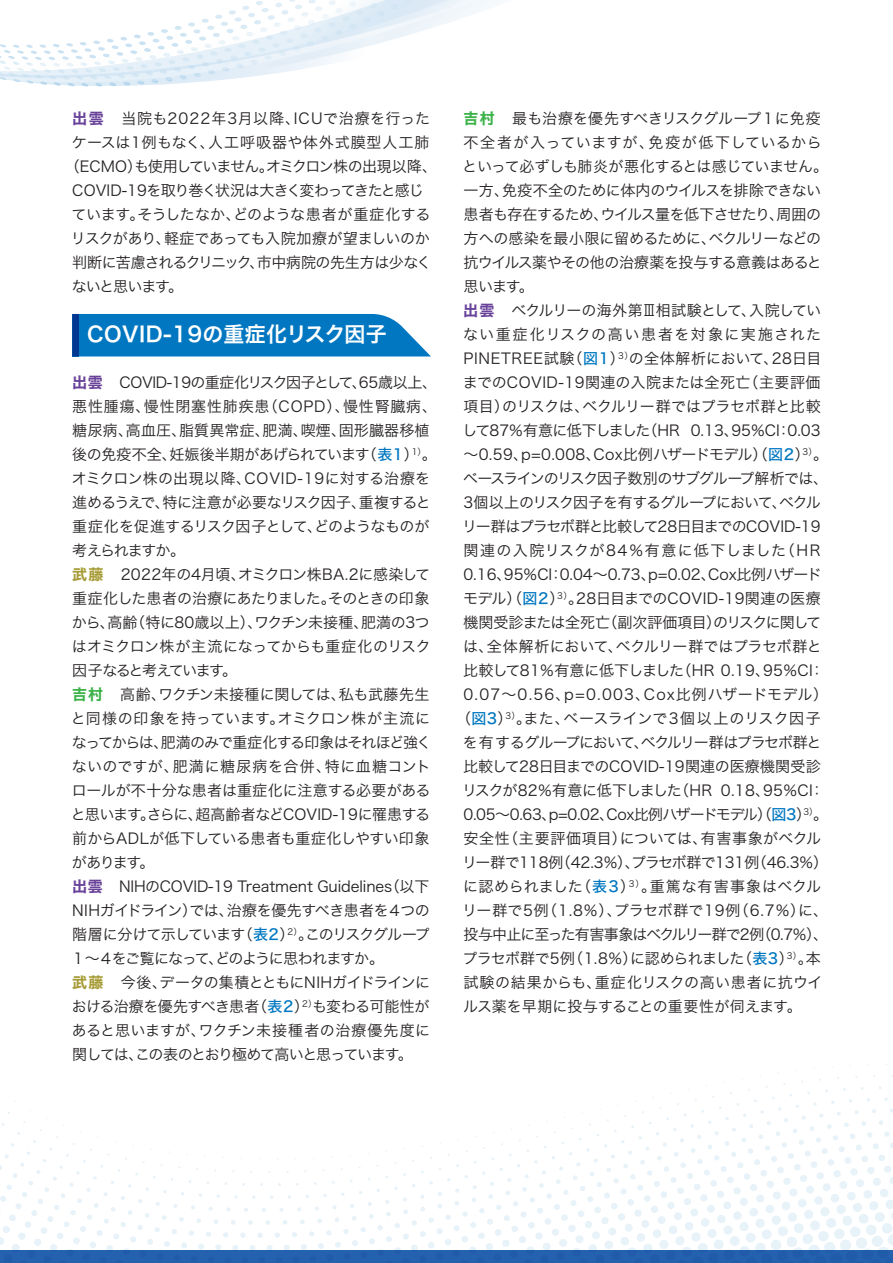
<style>
.page{position:relative;width:893px;height:1263px;background:#fff}
.page>*{position:absolute;margin:0;border:0;box-sizing:border-box;transform-origin:0 0}
.t1{font:21px "Hira Kaku Std W6";letter-spacing:.02em;color:#fff}
.t2{font:15px/24px "Hira Kaku Std W3";letter-spacing:-.02em;color:#231f20}
.t3{font:15px "Hira Kaku Std W3";letter-spacing:-.06em;color:#231f20}
.t4{font:15px "Hira Kaku Std W3";letter-spacing:-.04em;color:#231f20}
.t5{font:15px "Hira Kaku Std W3";letter-spacing:.03em;color:#231f20}
.t6{font:15px "Hira Kaku Std W3";letter-spacing:-.07em;color:#231f20}
.t7{font:15px "Hira Kaku Std W3";letter-spacing:.035em;color:#231f20}
.t8{font:15px "Hira Kaku Std W3";letter-spacing:.04em;color:#231f20}
.t9{font:15px "Hira Kaku Std W3";letter-spacing:-.05em;color:#231f20}
.t10{font:15px "Hira Kaku Std W3";letter-spacing:.055em;color:#231f20}
.t11{font:15px "Hira Kaku Std W3";letter-spacing:.045em;color:#231f20}
.t12{font:15px "Hira Kaku Std W3";letter-spacing:-.065em;color:#231f20}
.t13{font:15px "Hira Kaku Std W3";letter-spacing:.015em;color:#231f20}
.t14{font:15px "Hira Kaku Std W3";letter-spacing:.02em;color:#231f20}
.t15{font:15px "Hira Kaku Std W3";letter-spacing:-.045em;color:#231f20}
.t16{font:15px "Hira Kaku Std W3";letter-spacing:-.08em;color:#231f20}
.t17{font:15px "Hira Kaku Std W3";letter-spacing:.065em;color:#231f20}
.t18{font:15px "Hira Kaku Std W3";letter-spacing:-.055em;color:#231f20}
.t19{font:15px "Hira Kaku Std W3";letter-spacing:.085em;color:#231f20}
.t20{font:15px "Hira Kaku Std W3";letter-spacing:.05em;color:#231f20}
.t21{font:15px "Hira Kaku Std W3";letter-spacing:.1em;color:#231f20}
.t22{font:15px "Hira Kaku Std W3";letter-spacing:-.075em;color:#231f20}
.s1{font-family:"Hira Kaku Std W7";color:#69439a}
.s2{font-family:"Hira Kaku Std W5";color:#0077c0}
.s3{font-family:"Hira Kaku Std W7";color:#a79c37}
.s4{font-family:"Hira Kaku Std W7";color:#3cb249}
.s5{font-family:"Gothic MB101 Pro";font-weight:300}
</style>
<div class="page">
<svg style="left:0;top:1237px;width:893px;height:13px"></svg>
<svg style="left:3px;top:1224px;width:890px;height:13px"></svg>
<svg style="left:9px;top:1212px;width:884px;height:12px"></svg>
<svg style="left:0;top:1199px;width:893px;height:13px"></svg>
<svg style="left:0;top:1186px;width:889px;height:13px"></svg>
<svg style="left:7px;top:1173px;width:886px;height:13px"></svg>
<svg style="left:0;top:1160px;width:891px;height:13px"></svg>
<svg style="left:2px;top:1064px;width:891px;height:96px"></svg>
<div style="left:0;top:1250px;width:893px;height:13px;background:#2461ae"></div>
<svg style="left:26px;top:82px;width:168px;height:4px"></svg>
<svg style="left:0;top:0;width:490px;height:82px"></svg>
<div style="left:79px;top:314px;width:352px;height:42px;background:#0077c0"></div>
<div style="left:72px;top:314px;width:7px;height:42px;background:#003790"></div>
<p class="t8" style="left:72px;top:107px;width:359px"><span class="s1">出雲</span> 当院も2022年3月以降、ICUで治療を行った</p>
<p class="t17" style="left:72px;top:131px;width:359px">ケースは1例もなく、人工呼吸器や体外式膜型人工肺</p>
<p class="t12" style="left:65px;top:155px;width:374px">（ECMO）も使用していません。オミクロン株の出現以降、</p>
<p class="t6" style="left:72px;top:179px;width:353px">COVID-19を取り巻く状況は大きく変わってきたと感じ</p>
<p class="t2" style="left:72px;top:202px;width:360px">ています。そうしたなか、どのような患者が重症化する</p>
<p class="t2" style="left:71px;top:226px;width:360px">リスクがあり、軽症であっても入院加療が望ましいのか</p>
<p class="t2" style="left:72px;top:250px;width:361px">判断に苦慮されるクリニック、市中病院の先生方は少なく</p>
<p class="t22" style="left:72px;top:275px;width:113px">ないと思います。</p>
<h1 class="t1" style="left:87px;top:318px;width:301px">COVID-19の重症化リスク因子</h1>
<p class="t2" style="left:71px;top:370px;width:368px"><span class="s1">出雲</span> COVID-19の重症化リスク因子として、65歳以上、悪性腫瘍、慢性閉塞性肺疾患（COPD）、慢性腎臓病、糖尿病、高血圧、脂質異常症、肥満、喫煙、固形臓器移植後の免疫不全、妊娠後半期があげられています（<span class="s2">表1</span>）<sup>1）</sup>。オミクロン株の出現以降、COVID-19に対する治療を進めるうえで、特に注意が必要なリスク因子、重複すると重症化を促進するリスク因子として、どのようなものが考えられますか。<br><span class="s3">武藤</span> 2022年の4月頃、オミクロン株BA.2に感染して重症化した患者の治療にあたりました。そのときの印象から、高齢（特に80歳以上）、ワクチン未接種、肥満の3つはオミクロン株が主流になってからも重症化のリスク因子なると考えています。<br><span class="s4">吉村</span> 高齢、ワクチン未接種に関しては、私も武藤先生と同様の印象を持っています。オミクロン株が主流になってからは、肥満のみで重症化する印象はそれほど強くないのですが、肥満に糖尿病を合併、特に血糖コントロールが不十分な患者は重症化に注意する必要があると思います。さらに、超高齢者などCOVID-19に罹患する前からADLが低下している患者も重症化しやすい印象があります。<br><span class="s1">出雲</span> NIHのCOVID-19 Treatment Guidelines（以下<br>NIHガイドライン）では、治療を優先すべき患者を４つの階層に分けて示しています（<span class="s2">表2</span>）<sup>2）</sup>。このリスクグループ<br>１～４をご覧になって、どのように思われますか。<br><span class="s3">武藤</span> 今後、データの集積とともにNIHガイドラインにおける治療を優先すべき患者（<span class="s2">表2</span>）<sup>2）</sup>も変わる可能性があると思いますが、ワクチン未接種者の治療優先度に関しては、この表のとおり極めて高いと思っています。</p>
<p class="t2" style="left:463px;top:106px;width:359px"><span class="s4">吉村</span> 最も治療を優先すべきリスクグループ１に免疫</p>
<p class="t20" style="left:463px;top:131px;width:360px">不全者が入っていますが、免疫が低下しているから</p>
<p class="t2" style="left:462px;top:154px;width:367px">といって必ずしも肺炎が悪化するとは感じていません。</p>
<p class="t2" style="left:463px;top:178px;width:359px">一方、免疫不全のために体内のウイルスを排除できない</p>
<p class="t4" style="left:463px;top:203px;width:359px">患者も存在するため、ウイルス量を低下させたり、周囲の</p>
<p class="t2" style="left:463px;top:226px;width:359px">方への感染を最小限に留めるために、ベクルリーなどの</p>
<p class="t4" style="left:463px;top:251px;width:360px">抗ウイルス薬やその他の治療薬を投与する意義はあると</p>
<p class="t2" style="left:463px;top:274px;width:72px">思います。</p>
<p class="t18" style="left:463px;top:299px;width:359px"><span class="s1">出雲</span> ベクルリーの海外第<span class="s5">Ⅲ</span>相試験として、入院してい</p>
<p class="t21" style="left:463px;top:323px;width:360px">ない重症化リスクの高い患者を対象に実施された</p>
<p class="t11" style="left:463px;top:347px;width:359px">PINETREE試験（<span class="s2">図1</span>）<sup>3）</sup>の全体解析において、28日目</p>
<p class="t7" style="left:463px;top:371px;width:359px">までのCOVID-19関連の入院または全死亡（主要評価</p>
<p class="t2" style="left:463px;top:394px;width:359px">項目）のリスクは、ベクルリー群ではプラセボ群と比較</p>
<p class="t2" style="left:462px;top:418px;width:360px">して87％有意に低下しました（HR 0.13、95％CI：0.03</p>
<p class="t2" style="left:463px;top:442px;width:366px">～0.59、p=0.008、Cox比例ハザードモデル）（<span class="s2">図2</span>）<sup>3）</sup>。</p>
<p class="t6" style="left:463px;top:467px;width:367px">ベースラインのリスク因子数別のサブグループ解析では、</p>
<p class="t3" style="left:463px;top:491px;width:359px">3個以上のリスク因子を有するグループにおいて、ベクル</p>
<p class="t3" style="left:462px;top:515px;width:360px">リー群はプラセボ群と比較して28日目までのCOVID-19</p>
<p class="t19" style="left:463px;top:539px;width:359px">関連の入院リスクが84％有意に低下しました（HR</p>
<p class="t2" style="left:463px;top:562px;width:360px">0.16、95％CI：0.04～0.73、p=0.02、Cox比例ハザード</p>
<p class="t2" style="left:463px;top:586px;width:359px">モデル）（<span class="s2">図2</span>）<sup>3）</sup>。28日目までのCOVID-19関連の医療</p>
<p class="t15" style="left:463px;top:611px;width:359px">機関受診または全死亡（副次評価項目）のリスクに関して</p>
<p class="t2" style="left:463px;top:634px;width:360px">は、全体解析において、ベクルリー群ではプラセボ群と</p>
<p class="t2" style="left:463px;top:658px;width:363px">比較して81％有意に低下しました（HR 0.19、95％CI：</p>
<p class="t10" style="left:463px;top:683px;width:366px">0.07～0.56、p=0.003、Cox比例ハザードモデル）</p>
<p class="t14" style="left:456px;top:707px;width:366px">（<span class="s2">図3</span>）<sup>3）</sup>。また、ベースラインで3個以上のリスク因子</p>
<p class="t16" style="left:463px;top:731px;width:360px">を有するグループにおいて、ベクルリー群はプラセボ群と</p>
<p class="t13" style="left:463px;top:755px;width:359px">比較して28日目までのCOVID-19関連の医療機関受診</p>
<p class="t2" style="left:462px;top:778px;width:364px">リスクが82％有意に低下しました（HR 0.18、95％CI：</p>
<p class="t9" style="left:463px;top:803px;width:366px">0.05～0.63、p=0.02、Cox比例ハザードモデル）（<span class="s2">図3</span>）<sup>3）</sup>。</p>
<p class="t7" style="left:463px;top:827px;width:359px">安全性（主要評価項目）については、有害事象がベクル</p>
<p class="t2" style="left:462px;top:850px;width:368px">リー群で118例（42.3％）、プラセボ群で131例（46.3％）</p>
<p class="t5" style="left:463px;top:875px;width:359px">に認められました（<span class="s2">表3</span>）<sup>3）</sup>。重篤な有害事象はベクル</p>
<p class="t5" style="left:462px;top:899px;width:368px">リー群で5例（1.8％）、プラセボ群で19例（6.7％）に、</p>
<p class="t3" style="left:463px;top:923px;width:366px">投与中止に至った有害事象はベクルリー群で2例（0.7％）、</p>
<p class="t4" style="left:462px;top:947px;width:360px">プラセボ群で5例（1.8％）に認められました（<span class="s2">表3</span>）<sup>3）</sup>。本</p>
<p class="t8" style="left:463px;top:971px;width:361px">試験の結果からも、重症化リスクの高い患者に抗ウイ</p>
<p class="t2" style="left:463px;top:994px;width:340px">ルス薬を早期に投与することの重要性が伺えます。</p>
</div>
